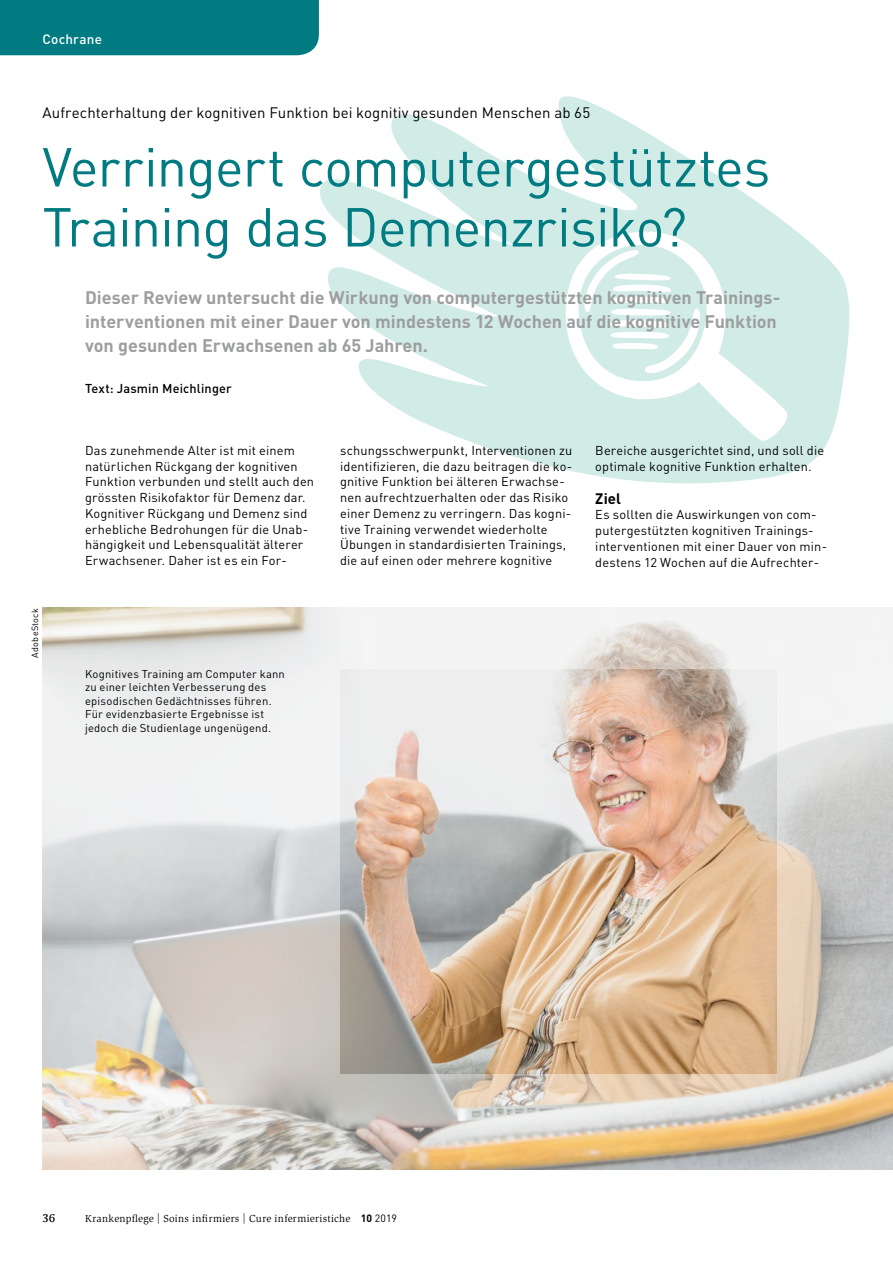
<style>
.page{position:relative;width:893px;height:1263px;background:#fff}
.page>*{position:absolute;margin:0;border:0;box-sizing:border-box;transform-origin:0 0}
.t1{font:54px/60px "DIN Pro";letter-spacing:-.015em;color:#007b81}
.t2{font:700 18px/24px "DIN Pro";color:#9d9e9e}
.t3{font:15px "DIN Pro";letter-spacing:.005em;color:#000}
.t4{font:700 15px "DIN Pro";color:#000}
.t5{font:500 13.5px "DIN Pro";letter-spacing:.01em;color:#fff}
.t6{font:12.75px/15.8px "DIN Pro";letter-spacing:.015em;color:#000}
.t7{font:500 12.75px "DIN Pro";letter-spacing:.015em;color:#000}
.t8{font:700 12px "Esta Pro";color:#000}
.t9{font:11.25px/13.5px "DIN Pro";letter-spacing:.02em;color:#000}
.t10{font:10.5px "Slimbach Std";letter-spacing:.025em;color:#000}
.t11{font:9px "DIN Pro";letter-spacing:.03em;color:#000}
.s1{font-family:"DIN Pro";font-weight:700}
.s2{font-family:"DIN Pro"}
</style>
<div class="page">
<div style="left:0;top:0;width:319px;height:55px;background:#007b81"></div>
<svg style="left:320px;top:96px;width:530px;height:388px;fill:#d1ebe7"></svg>
<img style="left:43px;top:608px;width:850px;height:562px">
<img style="left:340px;top:669px;width:436px;height:405px">
<p class="t5" style="left:43px;top:30px;width:61px">Cochrane</p>
<p class="t3" style="left:43px;top:103px;width:549px">Aufrechterhaltung der kognitiven Funktion bei kognitiv gesunden Menschen ab 65</p>
<h1 class="t1" style="left:43px;top:135px;width:729px">Verringert computergestütztes<br>Training das Demenzrisiko?</h1>
<h2 class="t2" style="left:85px;top:284px;width:697px">Dieser Review untersucht die Wirkung von computergestützten kognitiven Trainings&shy;interventionen mit einer Dauer von mindestens 12 Wochen auf die kognitive Funktion von gesunden Erwachsenen ab 65 Jahren.</h2>
<p class="t7" style="left:85px;top:380px;width:148px">Text: Jasmin Meichlinger</p>
<p class="t11" style="left:29px;top:658px;width:51px;rotate:-90deg">AdobeStock</p>
<p class="t6" style="left:85px;top:442px;width:231px">Das zunehmende Alter ist mit einem natürlichen Rückgang der kognitiven Funktion verbunden und stellt auch den grössten Risikofaktor für Demenz dar.<br>Kognitiver Rückgang und Demenz sind erhebliche Bedrohungen für die Unab&shy;hängigkeit und Lebensqualität älterer Erwachsener. Daher ist es ein For-</p>
<p class="t6" style="left:340px;top:442px;width:234px">schungsschwerpunkt, Interventionen zu identifizieren, die dazu beitragen die ko&shy;gnitive Funktion bei älteren Erwachse&shy;nen aufrechtzuerhalten oder das Risiko einer Demenz zu verringern. Das kogni&shy;tive Training verwendet wiederholte Übungen in standardisierten Trainings, die auf einen oder mehrere kognitive</p>
<p class="t6" style="left:595px;top:442px;width:230px">Bereiche ausgerichtet sind, und soll die optimale kognitive Funktion erhalten.</p>
<p class="t4" style="left:595px;top:488px;width:27px">Ziel</p>
<p class="t6" style="left:595px;top:506px;width:233px">Es sollten die Auswirkungen von com&shy;putergestützten kognitiven Trainings&shy;interventionen mit einer Dauer von min&shy;destens 12 Wochen auf die Aufrechter-</p>
<p class="t9" style="left:85px;top:666px;width:201px">Kognitives Training am Computer kann zu einer leichten Verbesserung des episodischen Gedächtnisses führen.<br>Für evidenzbasierte Ergebnisse ist jedoch die Studienlage ungenügend.</p>
<p class="t8" style="left:43px;top:1209px;width:14px">36</p>
<p class="t10" style="left:85px;top:1212px;width:313px">Krankenpflege | Soins infirmiers | Cure infermieristiche <span class="s1">10</span> <span class="s2">2019</span></p>
</div>
